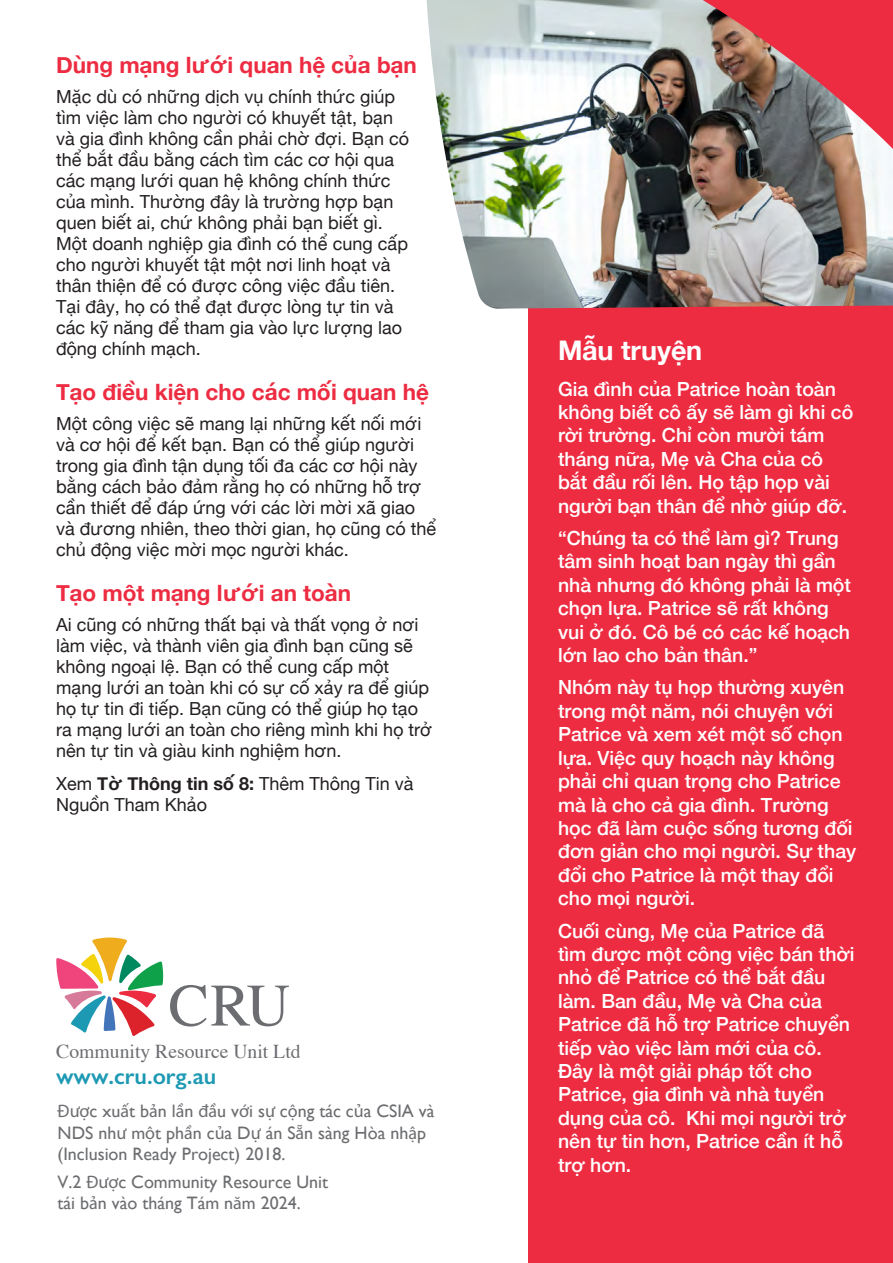
<style>
.page{position:relative;width:893px;height:1263px;background:#fff}
.page>*{position:absolute;margin:0;border:0;box-sizing:border-box;transform-origin:0 0}
.t1{font:700 27px "Helvetica Neue";color:#fff}
.t2{font:600 23.1px "Gill Sans";color:#1d99b4}
.t3{font:700 22.5px "Helvetica Neue";color:#ed2c42}
.t4{font:19.65px "Times";color:#6c6d70}
.t5{font:500 19.5px/23.4px "Helvetica Neue";color:#fff}
.t6{font:18px/21px "Helvetica Neue";color:#231f20}
.t7{font:18px/21.6px "Gill Sans";color:#6c6d70}
.s1{font-weight:700}
.s2{font-family:"Myriad Pro"}
</style>
<div class="page">
<div style="left:529px;top:0;width:364px;height:1263px;background:#ed2c42"></div>
<svg style="left:170px;top:985px;width:119px;height:41px"></svg>
<svg style="left:56px;top:937px;width:107px;height:99px"></svg>
<img style="left:427px;top:0;width:466px;height:309px">
<p class="t3" style="left:56px;top:47px;width:362px">Dùng mạng lưới quan hệ của bạn</p>
<p class="t6" style="left:56px;top:87px;width:354px">Mặc dù có những dịch vụ chính thức giúp tìm việc làm cho người có khuyết tật, bạn và gia đình không cần phải chờ đợi. Bạn có thể bắt đầu bằng cách tìm các cơ hội qua các mạng lưới quan hệ không chính thức của mình. Thường đây là trường hợp bạn quen biết ai, chứ không phải bạn biết gì.<br>Một doanh nghiệp gia đình có thể cung cấp cho người khuyết tật một nơi linh hoạt và thân thiện để có được công việc đầu tiên.<br>Tại đây, họ có thể đạt được lòng tự tin và các kỹ năng để tham gia vào lực lượng lao động chính mạch.</p>
<p class="t3" style="left:56px;top:374px;width:374px">Tạo điều kiện cho các mối quan hệ</p>
<p class="t6" style="left:56px;top:414px;width:382px">Một công việc sẽ mang lại những kết nối mới và cơ hội để kết bạn. Bạn có thể giúp người trong gia đình tận dụng tối đa các cơ hội này bằng cách bảo đảm rằng họ có những hỗ trợ cần thiết để đáp ứng với các lời mời xã giao và đương nhiên, theo thời gian, họ cũng có thể chủ động việc mời mọc người khác.</p>
<p class="t3" style="left:56px;top:575px;width:297px">Tạo một mạng lưới an toàn</p>
<p class="t6" style="left:56px;top:615px;width:378px">Ai cũng có những thất bại và thất vọng ở nơi làm việc, và thành viên gia đình bạn cũng sẽ không ngoại lệ. Bạn có thể cung cấp một mạng lưới an toàn khi có sự cố xảy ra để giúp họ tự tin đi tiếp. Bạn cũng có thể giúp họ tạo ra mạng lưới an toàn cho riêng mình khi họ trở nên tự tin và giàu kinh nghiệm hơn.</p>
<p class="t6" style="left:56px;top:774px;width:359px">Xem <span class="s1">Tờ Thông tin số 8:</span> Thêm Thông Tin và<br>Nguồn Tham Khảo</p>
<p class="t4" style="left:56px;top:1033px;width:246px">Community Resource Unit Ltd</p>
<p class="t2" style="left:56px;top:1062px;width:162px">www.cru.org.au</p>
<p class="t7" style="left:58px;top:1100px;width:378px"><span class="s2">Đượ</span>c xu<span class="s2">ấ</span>t b<span class="s2">ả</span>n l<span class="s2">ầ</span>n <span class="s2">đầ</span>u v<span class="s2">ớ</span>i s<span class="s2">ự</span> c<span class="s2">ộ</span>ng tác c<span class="s2">ủ</span>a CSIA và<br>NDS nh<span class="s2">ư</span> m<span class="s2">ộ</span>t ph<span class="s2">ầ</span>n c<span class="s2">ủ</span>a D<span class="s2">ự</span> án S<span class="s2">ẵ</span>n sàng Hòa nh<span class="s2">ậ</span>p (Inclusion Ready Project) 2018.</p>
<p class="t7" style="left:58px;top:1171px;width:272px">V.2 <span class="s2">Đượ</span>c Community Resource Unit tái b<span class="s2">ả</span>n vào tháng Tám n<span class="s2">ă</span>m 2024.</p>
<h1 class="t1" style="left:558px;top:329px;width:146px">Mẫu truyện</h1>
<p class="t5" style="left:558px;top:375px;width:297px">Gia đình của Patrice hoàn toàn không biết cô ấy sẽ làm gì khi cô rời trường. Chỉ còn mười tám tháng nữa, Mẹ và Cha của cô bắt đầu rối lên. Họ tập họp vài người bạn thân để nhờ giúp đỡ.</p>
<p class="t5" style="left:558px;top:525px;width:294px">“Chúng ta có thể làm gì? Trung tâm sinh hoạt ban ngày thì gần nhà nhưng đó không phải là một chọn lựa. Patrice sẽ rất không vui ở đó. Cô bé có các kế hoạch lớn lao cho bản thân.”</p>
<p class="t5" style="left:558px;top:674px;width:300px">Nhóm này tụ họp thường xuyên trong một năm, nói chuyện với<br>Patrice và xem xét một số chọn lựa. Việc quy hoạch này không phải chỉ quan trọng cho Patrice mà là cho cả gia đình. Trường học đã làm cuộc sống tương đối đơn giản cho mọi người. Sự thay đổi cho Patrice là một thay đổi cho mọi người.</p>
<p class="t5" style="left:558px;top:917px;width:298px">Cuối cùng, Mẹ của Patrice đã tìm được một công việc bán thời nhỏ để Patrice có thể bắt đầu làm. Ban đầu, Mẹ và Cha của<br>Patrice đã hỗ trợ Patrice chuyển tiếp vào việc làm mới của cô.<br>Đây là một giải pháp tốt cho<br>Patrice, gia đình và nhà tuyển dụng của cô. Khi mọi người trở nên tự tin hơn, Patrice cần ít hỗ trợ hơn.</p>
</div>
